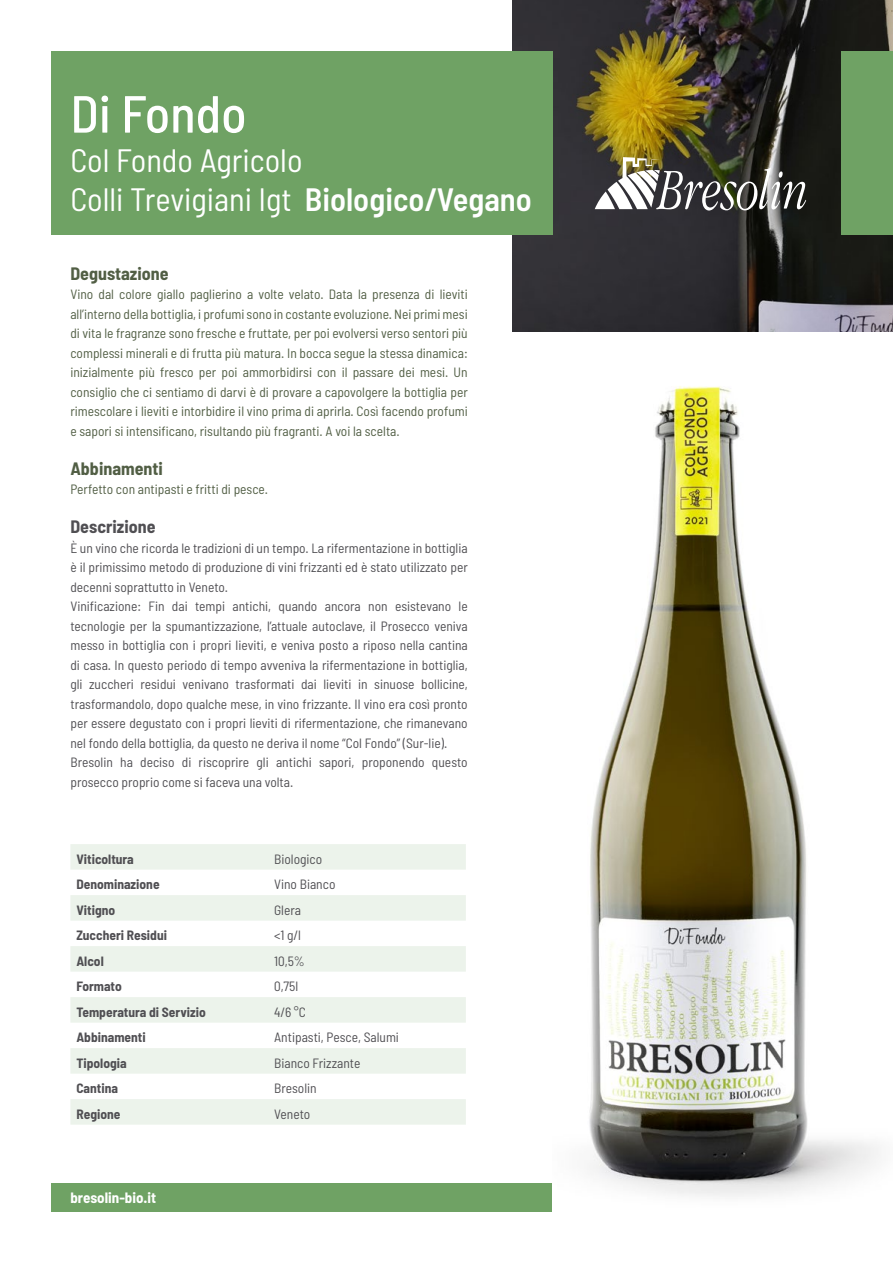
<style>
.page{position:relative;width:893px;height:1263px;background:#fff}
.page>*{position:absolute;margin:0;border:0;box-sizing:border-box;transform-origin:0 0}
.t1{font:500 semi-condensed 52.2px "Barlow";color:#fff}
.t2{font:semi-condensed 32.4px/39px "Barlow";color:#fff}
.t3{font:700 semi-condensed 18px "Barlow";color:#515e44}
.t4{font:700 semi-condensed 18px "Barlow";color:#504f53}
.t5{font:700 semi-condensed 15px "Barlow";color:#fff}
.t6{font:semi-condensed 13.5px/19.5px "Barlow";color:#504f53}
.t7{font:semi-condensed 13.5px/19.5px "Barlow";color:#515e44;text-align:justify}
.t8{font:700 semi-condensed 13.5px "Barlow";color:#504f53}
.s1{font-weight:600}
</style>
<div class="page">
<img style="left:512px;top:0;width:381px;height:332px">
<div style="left:51px;top:51px;width:502px;height:183px;background:#6fa264"></div>
<div style="left:51px;top:1183px;width:502px;height:29px;background:#6fa264"></div>
<div style="left:842px;top:51px;width:51px;height:183px;background:#6fa264"></div>
<svg style="left:70px;top:844px;width:396px;height:281px;fill:#ecf3eb"></svg>
<svg style="left:595px;top:157px;width:211px;height:53px"></svg>
<img style="left:589px;top:386px;width:291px;height:811px">
<h1 class="t1" style="left:70px;top:81px;width:178px">Di Fondo</h1>
<h2 class="t2" style="left:70px;top:140px;width:463px">Col Fondo Agricolo<br>Colli Trevigiani Igt <span class="s1">Biologico/Vegano</span></h2>
<h3 class="t3" style="left:70px;top:262px;width:100px">Degustazione</h3>
<p class="t7" style="left:70px;top:284px;width:399px">Vino dal colore giallo paglierino a volte velato. Data la presenza di lieviti all’interno della bottiglia, i profumi sono in costante evoluzione. Nei primi mesi di vita le fragranze sono fresche e fruttate, per poi evolversi verso sentori più complessi minerali e di frutta più matura. In bocca segue la stessa dinamica: inizialmente più fresco per poi ammorbidirsi con il passare dei mesi. Un consiglio che ci sentiamo di darvi è di provare a capovolgere la bottiglia per rimescolare i lieviti e intorbidire il vino prima di aprirla. Così facendo profumi e sapori si intensificano, risultando più fragranti. A voi la scelta.</p>
<h3 class="t3" style="left:70px;top:457px;width:94px">Abbinamenti</h3>
<p class="t7" style="left:70px;top:479px;width:199px">Perfetto con antipasti e fritti di pesce.</p>
<h3 class="t4" style="left:70px;top:515px;width:87px">Descrizione</h3>
<p class="t6" style="left:70px;top:538px;width:399px">È un vino che ricorda le tradizioni di un tempo. La rifermentazione in bottiglia è il primissimo metodo di produzione di vini frizzanti ed è stato utilizzato per decenni soprattutto in Veneto.<br>Vinificazione: Fin dai tempi antichi, quando ancora non esistevano le tecnologie per la spumantizzazione, l’attuale autoclave, il Prosecco veniva messo in bottiglia con i propri lieviti, e veniva posto a riposo nella cantina di casa. In questo periodo di tempo avveniva la rifermentazione in bottiglia, gli zuccheri residui venivano trasformati dai lieviti in sinuose bollicine, trasformandolo, dopo qualche mese, in vino frizzante. Il vino era così pronto per essere degustato con i propri lieviti di rifermentazione, che rimanevano nel fondo della bottiglia, da questo ne deriva il nome “Col Fondo” (Sur-lie).<br>Bresolin ha deciso di riscoprire gli antichi sapori, proponendo questo prosecco proprio come si faceva una volta.</p>
<p class="t8" style="left:76px;top:850px;width:59px">Viticoltura</p>
<p class="t6" style="left:274px;top:849px;width:50px">Biologico</p>
<p class="t8" style="left:76px;top:876px;width:85px">Denominazione</p>
<p class="t6" style="left:274px;top:874px;width:63px">Vino Bianco</p>
<p class="t8" style="left:76px;top:901px;width:40px">Vitigno</p>
<p class="t6" style="left:274px;top:900px;width:28px">Glera</p>
<p class="t8" style="left:76px;top:927px;width:92px">Zuccheri Residui</p>
<p class="t6" style="left:274px;top:925px;width:28px">&lt;1 g/l</p>
<p class="t8" style="left:76px;top:952px;width:29px">Alcol</p>
<p class="t6" style="left:274px;top:951px;width:32px">10,5%</p>
<p class="t8" style="left:76px;top:978px;width:47px">Formato</p>
<p class="t6" style="left:274px;top:976px;width:26px">0,75l</p>
<p class="t8" style="left:76px;top:1003px;width:131px">Temperatura di Servizio</p>
<p class="t6" style="left:274px;top:1002px;width:33px">4/6 °C</p>
<p class="t8" style="left:76px;top:1029px;width:71px">Abbinamenti</p>
<p class="t6" style="left:274px;top:1027px;width:126px">Antipasti, Pesce, Salumi</p>
<p class="t8" style="left:76px;top:1054px;width:52px">Tipologia</p>
<p class="t6" style="left:274px;top:1053px;width:88px">Bianco Frizzante</p>
<p class="t8" style="left:76px;top:1080px;width:43px">Cantina</p>
<p class="t6" style="left:274px;top:1078px;width:44px">Bresolin</p>
<p class="t8" style="left:76px;top:1105px;width:46px">Regione</p>
<p class="t6" style="left:274px;top:1104px;width:38px">Veneto</p>
<p class="t5" style="left:70px;top:1188px;width:87px">bresolin-bio.it</p>
</div>
